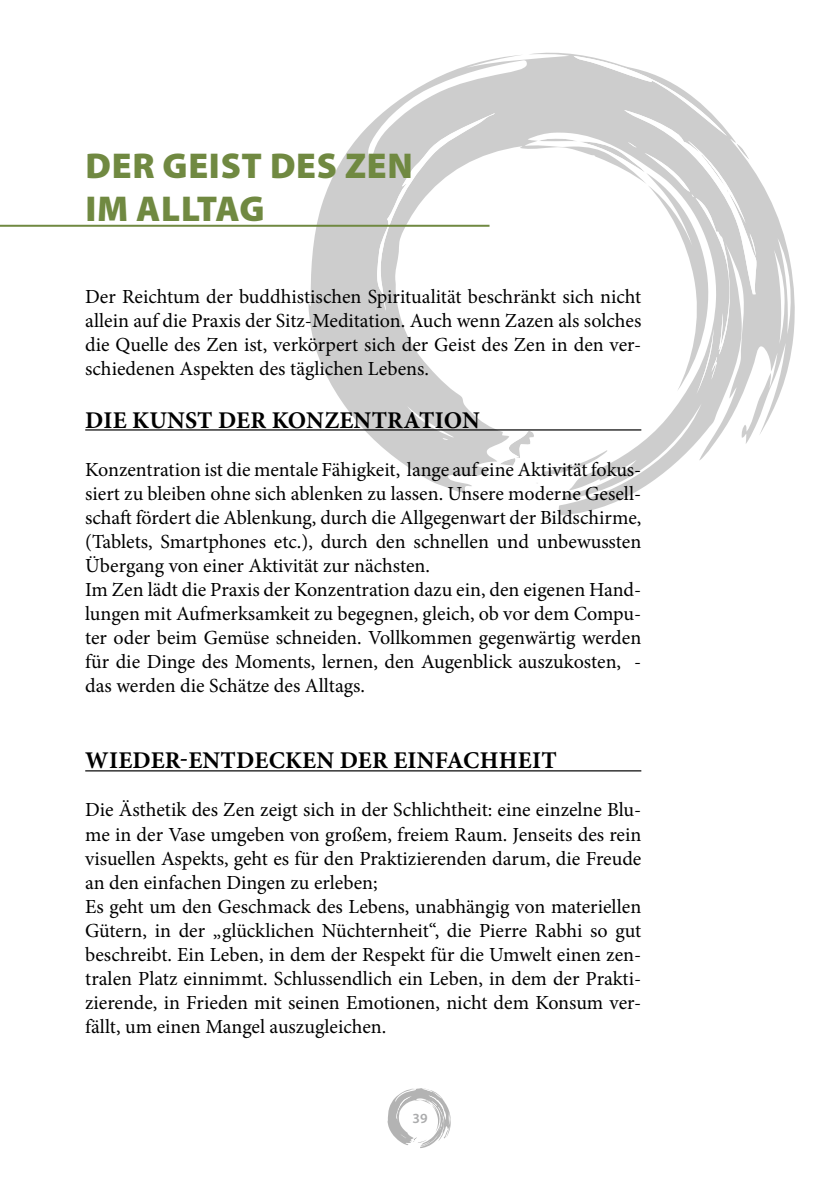
<style>
.page{position:relative;width:840px;height:1191px;background:#fff}
.page>*{position:absolute;margin:0;border:0;box-sizing:border-box;transform-origin:0 0}
.t1{font:900 36px/43.2px "Myriad Pro";letter-spacing:.02em;color:#708941}
.t2{font:700 24px "Minion Pro";letter-spacing:.01em;color:#000}
.t3{font:20px/24px "Minion Pro";color:#000}
.t4{font:600 14px "Myriad Pro";color:#87888a}
</style>
<div class="page">
<svg style="left:308px;top:52px;width:487px;height:463px"></svg>
<svg style="left:368px;top:60px;width:159px;height:251px"></svg>
<svg style="left:538px;top:56px;width:218px;height:338px"></svg>
<svg style="left:499px;top:431px;width:108px;height:44px"></svg>
<svg style="left:387px;top:1088px;width:64px;height:60px"></svg>
<hr style="left:85px;top:429px;width:556px;height:1px;background:#000">
<hr style="left:85px;top:770px;width:556px;height:1px;background:#000">
<hr style="left:0;top:225px;width:489px;height:2px;background:#708941">
<h1 class="t1" style="left:85px;top:142px;width:329px">DER GEIST DES ZEN<br>IM ALLTAG</h1>
<p class="t3" style="left:85px;top:284px;width:557px;text-align:justify">Der Reichtum der buddhistischen Spiritualität beschränkt sich nicht allein auf die Praxis der Sitz-Meditation. Auch wenn Zazen als solches die Quelle des Zen ist, verkörpert sich der Geist des Zen in den ver&shy;schiedenen Aspekten des täglichen Lebens.</p>
<p class="t2" style="left:85px;top:403px;width:150px">DIE KUNST DER</p>
<p class="t2" style="left:271px;top:403px;width:34px">KONZENTRATION</p>
<p class="t3" style="left:85px;top:457px;width:557px">Konzentration ist die mentale Fähigkeit, lange auf eine Aktivität fokus&shy;siert zu bleiben ohne sich ablenken zu lassen. Unsere moderne Gesell&shy;schaft fördert die Ablenkung, durch die Allgegenwart der Bildschirme, (Tablets, Smartphones etc.), durch den schnellen und unbewussten Übergang von einer Aktivität zur nächsten.<br>Im Zen lädt die Praxis der Konzentration dazu ein, den eigenen Hand&shy;lungen mit Aufmerksamkeit zu begegnen, gleich, ob vor dem Compu&shy;ter oder beim Gemüse schneiden. Vollkommen gegenwärtig werden für die Dinge des Moments, lernen, den Augenblick auszukosten, - das werden die Schätze des Alltags.</p>
<p class="t2" style="left:85px;top:744px;width:39px">WIEDER</p>
<p class="t2" style="left:180px;top:744px;width:40px">-ENTDE</p>
<p class="t2" style="left:268px;top:744px;width:34px">CKEN</p>
<p class="t2" style="left:339px;top:744px;width:17px">DER</p>
<p class="t2" style="left:393px;top:744px;width:29px">EINFA</p>
<p class="t2" style="left:463px;top:744px;width:33px">CHHEIT</p>
<p class="t3" style="left:85px;top:798px;width:557px">Die Ästhetik des Zen zeigt sich in der Schlichtheit: eine einzelne Blu&shy;me in der Vase umgeben von großem, freiem Raum. Jenseits des rein visuellen Aspekts, geht es für den Praktizierenden darum, die Freude an den einfachen Dingen zu erleben;<br>Es geht um den Geschmack des Lebens, unabhängig von materiellen Gütern, in der „glücklichen Nüchternheit“, die Pierre Rabhi so gut beschreibt. Ein Leben, in dem der Respekt für die Umwelt einen zen&shy;tralen Platz einnimmt. Schlussendlich ein Leben, in dem der Prakti&shy;zierende, in Frieden mit seinen Emotionen, nicht dem Konsum ver&shy;fällt, um einen Mangel auszugleichen.</p>
<p class="t4" style="left:412px;top:1109px;width:17px">39</p>
</div>
